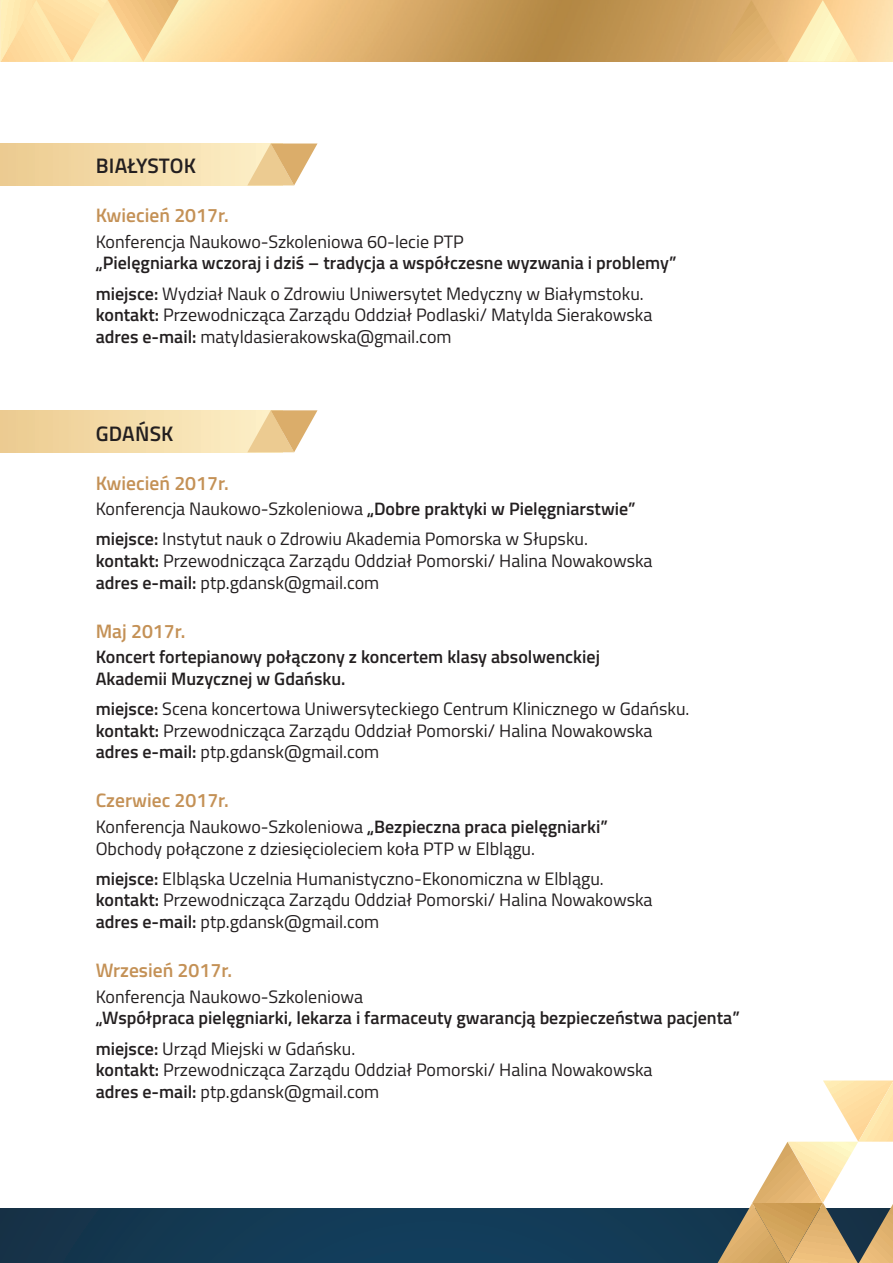
<style>
.page{position:relative;width:893px;height:1263px;background:#fff}
.page>*{position:absolute;margin:0;border:0;box-sizing:border-box;transform-origin:0 0}
.t1{font:600 21px "Titillium";letter-spacing:.01em;color:#231f20}
.t2{font:600 19.5px "Titillium";color:#c49156}
.t3{font:18px/21.6px "Titillium";color:#231f20}
.t4{font:600 18px/30.2px "Titillium";color:#231f20}
.s1{font-weight:400}
.s2{font-weight:600}
</style>
<div class="page">
<div style="left:0;top:1209px;width:893px;height:54px;background:linear-gradient(to bottom,#133953,#133b56)"></div>
<img style="left:179px;top:0;width:537px;height:62px">
<svg style="left:0;top:0;width:179px;height:62px;background:#fbdfa4"></svg>
<svg style="left:716px;top:0;width:177px;height:62px;background:#f0cd91"></svg>
<svg style="left:717px;top:1080px;width:176px;height:183px"></svg>
<svg style="left:0;top:410px;width:247px;height:42px;background:#f3dba8"></svg>
<svg style="left:247px;top:410px;width:70px;height:42px"></svg>
<svg style="left:0;top:144px;width:247px;height:41px;background:#f3dba8"></svg>
<svg style="left:247px;top:144px;width:70px;height:41px"></svg>
<p class="t1" style="left:96px;top:150px;width:102px">BIAŁYSTOK</p>
<p class="t2" style="left:96px;top:201px;width:135px">Kwiecień 2017r.</p>
<p class="t3" style="left:96px;top:230px;width:370px">Konferencja Naukowo-Szkoleniowa 60-lecie PTP</p>
<p class="t4" style="left:96px;top:247px;width:582px">„Pielęgniarka wczoraj i dziś – tradycja a współczesne wyzwania i problemy” miejsce: <span class="s1">Wydział Nauk o Zdrowiu Uniwersytet Medyczny w Białymstoku.</span></p>
<p class="t3" style="left:96px;top:303px;width:558px"><span class="s2">kontakt:</span> Przewodnicząca Zarządu Oddział Podlaski/ Matylda Sierakowska <span class="s2">adres e-mail:</span> matyldasierakowska@gmail.com</p>
<p class="t1" style="left:96px;top:417px;width:79px">GDAŃSK</p>
<p class="t2" style="left:96px;top:468px;width:135px">Kwiecień 2017r.</p>
<p class="t3" style="left:96px;top:493px;width:541px;line-height:30.2px">Konferencja Naukowo-Szkoleniowa <span class="s2">„Dobre praktyki w Pielęgniarstwie” miejsce:</span> Instytut nauk o Zdrowiu Akademia Pomorska w Słupsku.</p>
<p class="t3" style="left:96px;top:549px;width:558px"><span class="s2">kontakt:</span> Przewodnicząca Zarządu Oddział Pomorski/ Halina Nowakowska <span class="s2">adres e-mail:</span> ptp.gdansk@gmail.com</p>
<p class="t2" style="left:96px;top:616px;width:91px">Maj 2017r.</p>
<p class="t4" style="left:96px;top:645px;width:506px;line-height:21.6px">Koncert fortepianowy połączony z koncertem klasy absolwenckiej<br>Akademii Muzycznej w Gdańsku.</p>
<p class="t3" style="left:96px;top:697px;width:595px"><span class="s2">miejsce:</span> Scena koncertowa Uniwersyteckiego Centrum Klinicznego w Gdańsku. <span class="s2">kontakt:</span> Przewodnicząca Zarządu Oddział Pomorski/ Halina Nowakowska <span class="s2">adres e-mail:</span> ptp.gdansk@gmail.com</p>
<p class="t2" style="left:96px;top:786px;width:135px">Czerwiec 2017r.</p>
<p class="t3" style="left:96px;top:815px;width:514px">Konferencja Naukowo-Szkoleniowa <span class="s2">„Bezpieczna praca pielęgniarki”<br></span>Obchody połączone z dziesięcioleciem koła PTP w Elblągu.</p>
<p class="t3" style="left:96px;top:867px;width:558px"><span class="s2">miejsce:</span> Elbląska Uczelnia Humanistyczno-Ekonomiczna w Elblągu. <span class="s2">kontakt:</span> Przewodnicząca Zarządu Oddział Pomorski/ Halina Nowakowska <span class="s2">adres e-mail:</span> ptp.gdansk@gmail.com</p>
<p class="t2" style="left:96px;top:955px;width:138px">Wrzesień 2017r.</p>
<p class="t3" style="left:96px;top:985px;width:269px">Konferencja Naukowo-Szkoleniowa</p>
<p class="t4" style="left:96px;top:1002px;width:646px">„Współpraca pielęgniarki, lekarza i farmaceuty gwarancją bezpieczeństwa pacjenta” miejsce: <span class="s1">Urząd Miejski w Gdańsku.</span></p>
<p class="t3" style="left:96px;top:1058px;width:558px"><span class="s2">kontakt:</span> Przewodnicząca Zarządu Oddział Pomorski/ Halina Nowakowska <span class="s2">adres e-mail:</span> ptp.gdansk@gmail.com</p>
</div>
